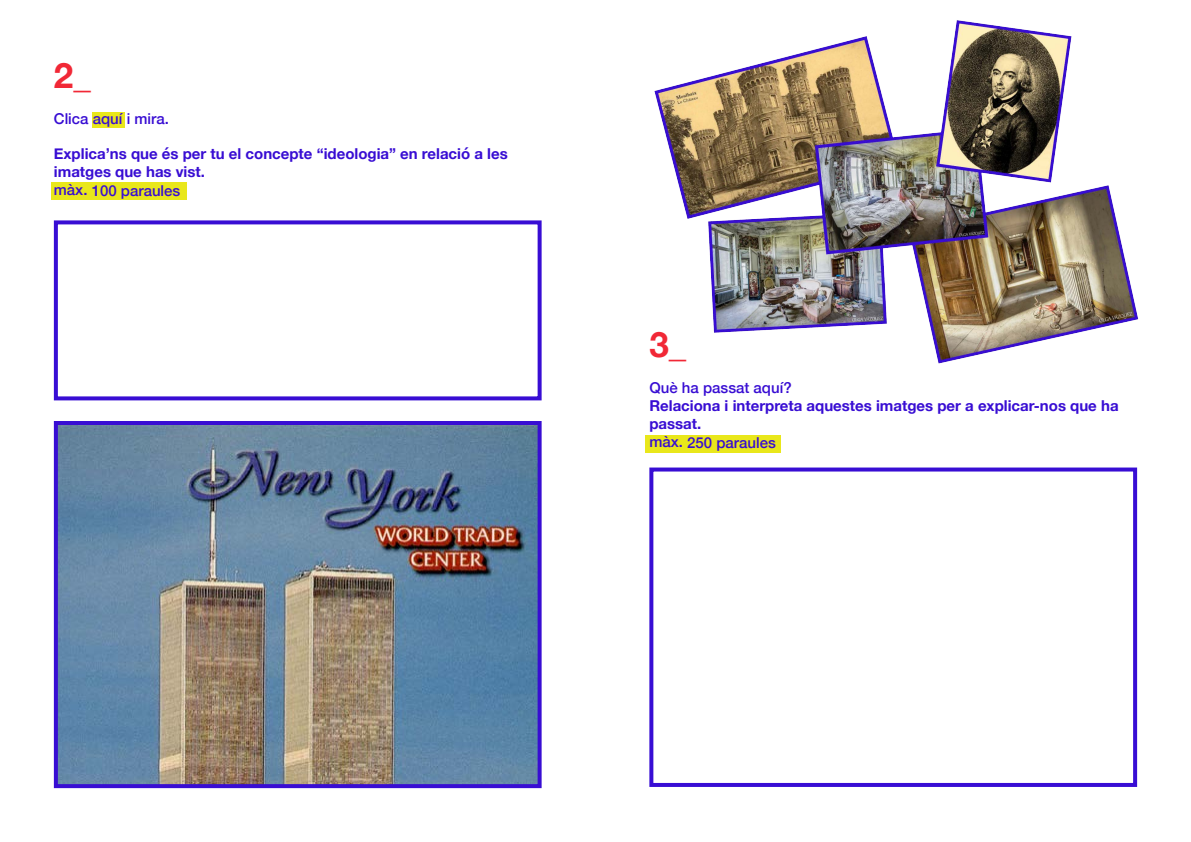
<style>
.page{position:relative;width:1191px;height:842px;background:#fff}
.page>*{position:absolute;margin:0;border:0;box-sizing:border-box;transform-origin:0 0}
.t1{font:700 35px "Helvetica Neue";color:#f12836}
.t2{font:700 15px/18px "Helvetica Neue";color:#380dd3}
.t3{font:500 15px "Helvetica Neue";color:#380dd3}
.s1{color:#380dd4}
</style>
<div class="page">
<div style="left:645px;top:435px;width:135px;height:17px;background:#e9e71b"></div>
<div style="left:54px;top:220px;width:487px;height:180px;border:4px solid #380dd4"></div>
<div style="left:649px;top:467px;width:488px;height:320px;border:4px solid #380dd4"></div>
<img style="left:59px;top:426px;width:477px;height:357px">
<div style="left:54px;top:421px;width:487px;height:367px;border:4px solid #380dd3"></div>
<div style="left:51px;top:182px;width:136px;height:18px;background:#e9e71b"></div>
<div style="left:92px;top:112px;width:32px;height:16px;background:#e9e71b"></div>
<img style="left:654px;top:20px;width:485px;height:344px">
<h1 class="t1" style="left:54px;top:48px;width:38px">2_</h1>
<p class="t3" style="left:54px;top:107px;width:117px">Clica <span class="s1">aquí</span> i mira.</p>
<p class="t2" style="left:54px;top:145px;width:455px">Explica’ns que és per tu el concepte “ideologia” en relació a les imatges que has vist.</p>
<p class="t3" style="left:54px;top:179px;width:128px">màx. 100 paraules</p>
<h1 class="t1" style="left:649px;top:317px;width:38px">3_</h1>
<p class="t3" style="left:649px;top:375px;width:144px">Què ha passat aquí?</p>
<p class="t2" style="left:649px;top:397px;width:471px">Relaciona i interpreta aquestes imatges per a explicar-nos que ha passat.</p>
<p class="t3" style="left:649px;top:430px;width:128px">màx. 250 paraules</p>
</div>
